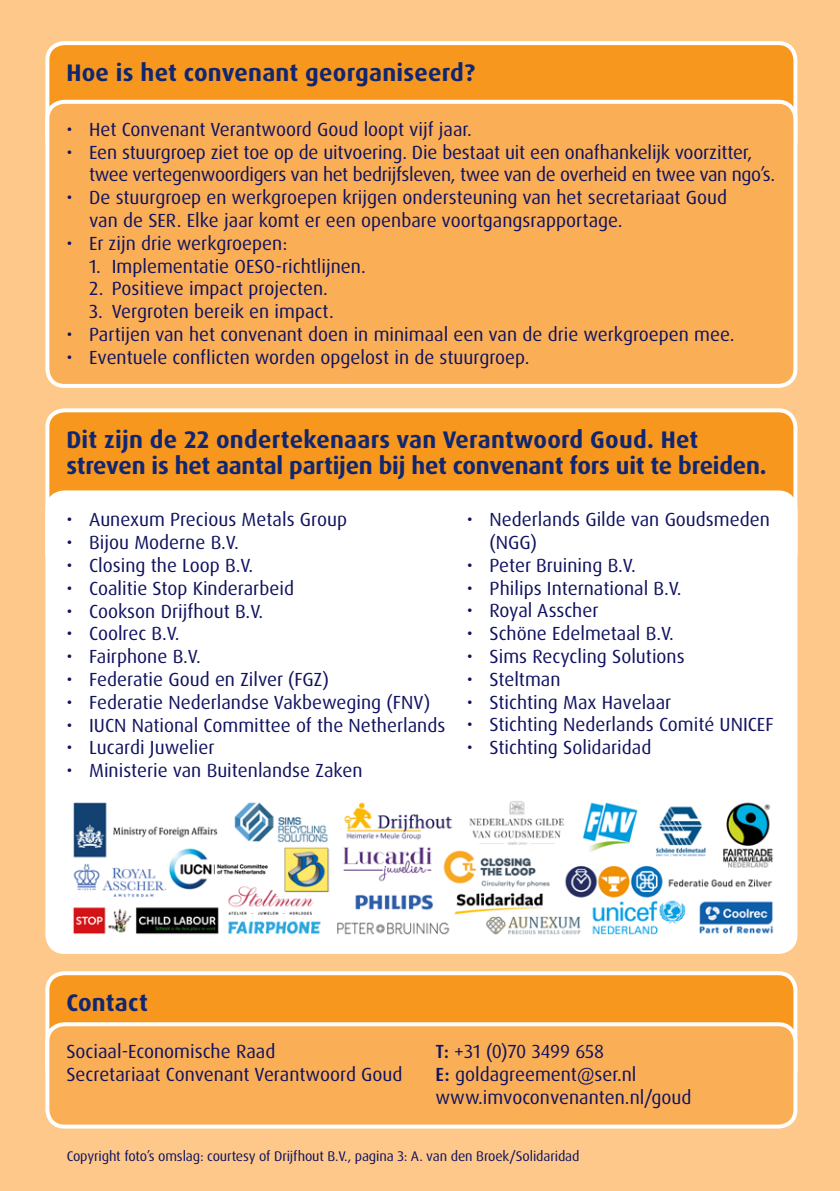
<style>
.page{position:relative;width:840px;height:1191px;background:#fff}
.page>*{position:absolute;margin:0;border:0;box-sizing:border-box;transform-origin:0 0}
._03_-_Tussenkopje{font:700 24px/26px "Dax OT";color:#112670}
._01_-_Hoofdtekst_kad{font:19px/22.8px "Dax OT";color:#11125f}
._01_-_Hoofdtekst_kad-2{font:19px/22.8px "Dax OT";letter-spacing:-.02em;color:#11125f}
._01_-_Hoofdtekst_kad-3{font:14px "Dax OT";letter-spacing:-.01em;color:#11125f}
.s1{font-weight:500}
</style>
<div class="page">
<div style="left:0;top:0;width:839px;height:1191px;background:#fdc889"></div>
<div style="left:47px;top:43px;width:748px;height:113px;background:#f7971d;border-radius:17px"></div>
<div style="left:45px;top:41px;width:752px;height:117px;border:4px solid #fff;border-radius:17px"></div>
<div style="left:47px;top:102px;width:748px;height:284px;background:#faae56;border-radius:17px"></div>
<div style="left:45px;top:100px;width:752px;height:288px;border:4px solid #fff;border-radius:17px"></div>
<div style="left:47px;top:410px;width:748px;height:160px;background:#f7971d;border-radius:17px"></div>
<div style="left:45px;top:408px;width:752px;height:164px;border:4px solid #fff;border-radius:17px"></div>
<div style="left:47px;top:492px;width:748px;height:460px;background:#fff;border-radius:17px"></div>
<div style="left:45px;top:490px;width:752px;height:464px;border:4px solid #fff;border-radius:17px"></div>
<img style="left:73px;top:801px;width:701px;height:134px">
<div style="left:47px;top:973px;width:748px;height:113px;background:#f7971d;border-radius:17px"></div>
<div style="left:45px;top:971px;width:752px;height:117px;border:4px solid #fff;border-radius:17px"></div>
<div style="left:47px;top:1024px;width:748px;height:102px;background:#faae56;border-radius:17px"></div>
<div style="left:45px;top:1022px;width:752px;height:106px;border:4px solid #fff;border-radius:17px"></div>
<p class="_03_-_Tussenkopje" style="left:66px;top:60px;width:410px">Hoe is het convenant georganiseerd?</p>
<p class="_01_-_Hoofdtekst_kad" style="left:66px;top:118px;width:407px">• Het Convenant Verantwoord Goud loopt vijf jaar.</p>
<p class="_01_-_Hoofdtekst_kad-2" style="left:89px;top:141px;width:687px;text-indent:-23px">• Een stuurgroep ziet toe op de uitvoering. Die bestaat uit een onafhankelijk voorzitter, twee vertegenwoordigers van het bedrijfsleven, twee van de overheid en twee van ngo’s.</p>
<p class="_01_-_Hoofdtekst_kad" style="left:89px;top:186px;width:639px;text-indent:-23px">• De stuurgroep en werkgroepen krijgen ondersteuning van het secretariaat Goud van de SER. Elke jaar komt er een openbare voortgangsrapportage.</p>
<p class="_01_-_Hoofdtekst_kad" style="left:66px;top:232px;width:222px">• Er zijn drie werkgroepen:</p>
<p class="_01_-_Hoofdtekst_kad" style="left:89px;top:255px;width:278px">1. Implementatie OESO-richtlijnen.</p>
<p class="_01_-_Hoofdtekst_kad" style="left:89px;top:277px;width:240px">2. Positieve impact projecten.</p>
<p class="_01_-_Hoofdtekst_kad" style="left:89px;top:300px;width:246px">3. Vergroten bereik en impact.</p>
<p class="_01_-_Hoofdtekst_kad" style="left:66px;top:323px;width:669px">• Partijen van het convenant doen in minimaal een van de drie werkgroepen mee.</p>
<p class="_01_-_Hoofdtekst_kad" style="left:66px;top:346px;width:464px">• Eventuele conflicten worden opgelost in de stuurgroep.</p>
<p class="_03_-_Tussenkopje" style="left:66px;top:427px;width:701px">Dit zijn de 22 ondertekenaars van Verantwoord Goud. Het streven is het aantal partijen bij het convenant fors uit te breiden.</p>
<p class="_01_-_Hoofdtekst_kad" style="left:66px;top:508px;width:282px">• Aunexum Precious Metals Group</p>
<p class="_01_-_Hoofdtekst_kad" style="left:66px;top:531px;width:174px">• Bijou Moderne B.V.</p>
<p class="_01_-_Hoofdtekst_kad" style="left:66px;top:554px;width:188px">• Closing the Loop B.V.</p>
<p class="_01_-_Hoofdtekst_kad" style="left:66px;top:577px;width:229px">• Coalitie Stop Kinderarbeid</p>
<p class="_01_-_Hoofdtekst_kad" style="left:66px;top:600px;width:198px">• Cookson Drijfhout B.V.</p>
<p class="_01_-_Hoofdtekst_kad" style="left:66px;top:622px;width:115px">• Coolrec B.V.</p>
<p class="_01_-_Hoofdtekst_kad" style="left:66px;top:645px;width:136px">• Fairphone B.V.</p>
<p class="_01_-_Hoofdtekst_kad" style="left:66px;top:668px;width:264px">• Federatie Goud en Zilver (FGZ)</p>
<p class="_01_-_Hoofdtekst_kad" style="left:66px;top:691px;width:365px">• Federatie Nederlandse Vakbeweging (FNV)</p>
<p class="_01_-_Hoofdtekst_kad" style="left:66px;top:714px;width:380px">• IUCN National Committee of the Netherlands</p>
<p class="_01_-_Hoofdtekst_kad" style="left:66px;top:736px;width:149px">• Lucardi Juwelier</p>
<p class="_01_-_Hoofdtekst_kad" style="left:66px;top:759px;width:297px">• Ministerie van Buitenlandse Zaken</p>
<p class="_01_-_Hoofdtekst_kad" style="left:489px;top:508px;width:282px;text-indent:-23px">• Nederlands Gilde van Goudsmeden (NGG)</p>
<p class="_01_-_Hoofdtekst_kad" style="left:466px;top:554px;width:170px">• Peter Bruining B.V.</p>
<p class="_01_-_Hoofdtekst_kad" style="left:466px;top:577px;width:216px">• Philips International B.V.</p>
<p class="_01_-_Hoofdtekst_kad" style="left:466px;top:599px;width:133px">• Royal Asscher</p>
<p class="_01_-_Hoofdtekst_kad" style="left:466px;top:622px;width:208px">• Schöne Edelmetaal B.V.</p>
<p class="_01_-_Hoofdtekst_kad" style="left:466px;top:645px;width:219px">• Sims Recycling Solutions</p>
<p class="_01_-_Hoofdtekst_kad" style="left:466px;top:668px;width:95px">• Steltman</p>
<p class="_01_-_Hoofdtekst_kad" style="left:466px;top:691px;width:206px">• Stichting Max Havelaar</p>
<p class="_01_-_Hoofdtekst_kad" style="left:466px;top:713px;width:308px">• Stichting Nederlands Comité UNICEF</p>
<p class="_01_-_Hoofdtekst_kad" style="left:466px;top:736px;width:186px">• Stichting Solidaridad</p>
<p class="_03_-_Tussenkopje" style="left:66px;top:990px;width:83px">Contact</p>
<p class="_01_-_Hoofdtekst_kad" style="left:66px;top:1040px;width:210px">Sociaal-Economische Raad</p>
<p class="_01_-_Hoofdtekst_kad" style="left:66px;top:1063px;width:337px">Secretariaat Convenant Verantwoord Goud</p>
<p class="_01_-_Hoofdtekst_kad" style="left:435px;top:1040px;width:170px"><span class="s1">T:</span> +31 (0)70 3499 658</p>
<p class="_01_-_Hoofdtekst_kad" style="left:435px;top:1063px;width:202px"><span class="s1">E:</span> goldagreement@ser.nl</p>
<p class="_01_-_Hoofdtekst_kad" style="left:435px;top:1086px;width:257px">www.imvoconvenanten.nl/goud</p>
<p class="_01_-_Hoofdtekst_kad-3" style="left:67px;top:1147px;width:514px">Copyright foto’s omslag: courtesy of Drijfhout B.V., pagina 3: A. van den Broek/Solidaridad</p>
</div>
